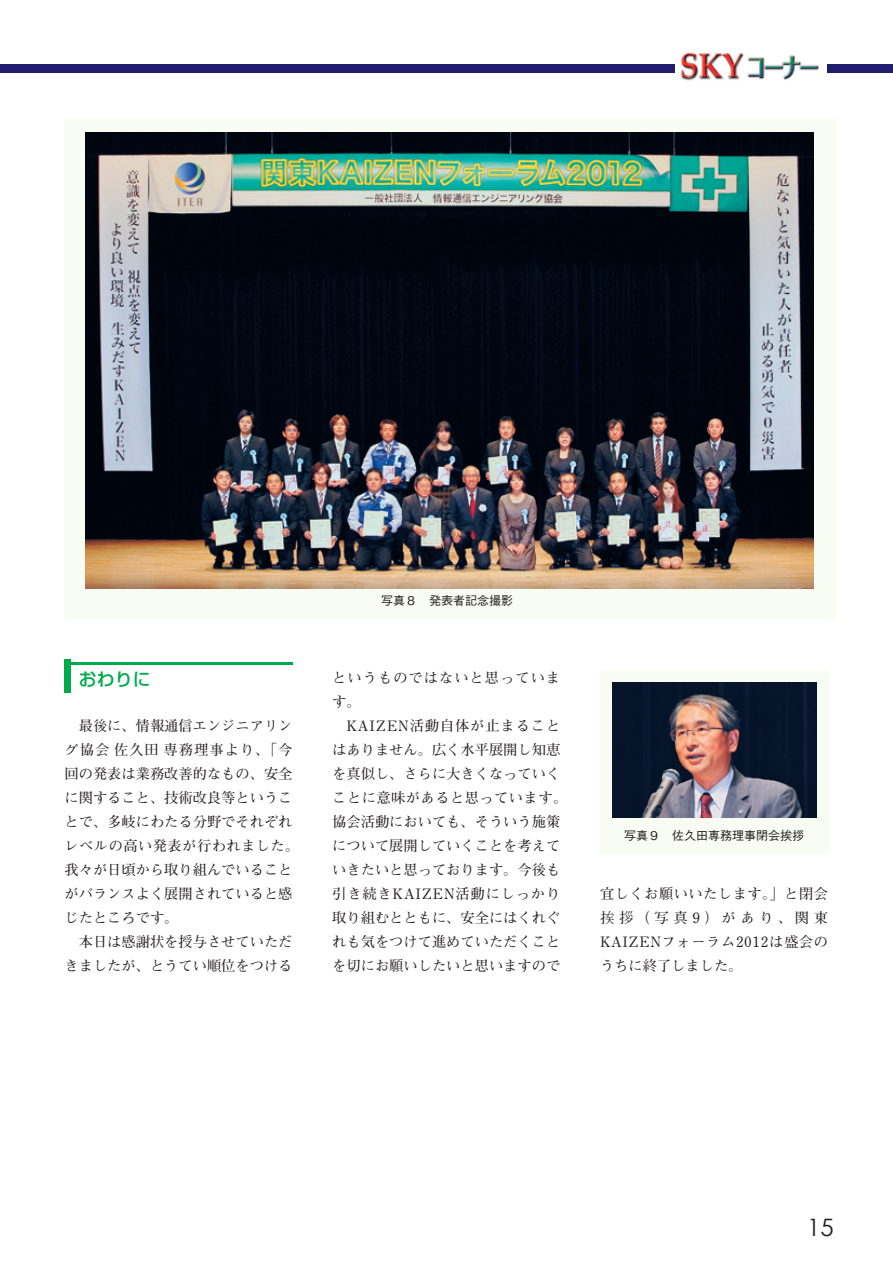
<style>
.page{position:relative;width:893px;height:1263px;background:#fff}
.page>*{position:absolute;margin:0;border:0;box-sizing:border-box;transform-origin:0 0}
.t1{font:24px "Century Gothic";color:#231f20}
.大見出し-1行{font:500 18px "Shin Go Pr 5";color:#00ab4d}
.本文{font:700 14.25px/24px "Futo Min A101 Pr 5";color:#231f20}
.本文-2{font:700 14.25px/24px "Futo Min A101 Pr 5";letter-spacing:.07em;color:#231f20}
.t2{font:500 12px "Gothic BBB Pr 5";color:#231f20}
</style>
<div class="page">
<div style="left:0;top:64px;width:893px;height:8px;background:#201c70"></div>
<img style="left:675px;top:52px;width:151px;height:29px">
<img style="left:681px;top:53px;width:61px;height:24px">
<img style="left:748px;top:56px;width:69px;height:22px">
<div style="left:64px;top:660px;width:6px;height:33px;background:#00ab4d"></div>
<hr style="left:64px;top:663px;width:228px;height:2px;background:#00ab4d">
<div style="left:64px;top:118px;width:772px;height:501px;background:#f9fcf2"></div>
<img style="left:85px;top:133px;width:728px;height:455px">
<div style="left:600px;top:670px;width:228px;height:184px;background:#f9fcf2"></div>
<img style="left:612px;top:682px;width:204px;height:136px">
<p class="大見出し-1行" style="left:79px;top:665px;width:73px">おわりに</p>
<p class="本文" style="left:64px;top:712px;width:237px;text-indent:14px">最後に、情報通信エンジニアリング協会 佐久田 専務理事より、「今回の発表は業務改善的なもの、安全に関すること、技術改良等ということで、多岐にわたる分野でそれぞれレベルの高い発表が行われました。我々が日頃から取り組んでいることがバランスよく展開されていると感じたところです。</p>
<p class="本文" style="left:64px;top:928px;width:229px;text-align:right">本日は感謝状を授与させていただきましたが、とうてい順位をつける</p>
<p class="t2" style="left:381px;top:590px;width:134px">写真８　発表者記念撮影</p>
<p class="本文-2" style="left:332px;top:664px;width:229px">というものではないと思っています。</p>
<p class="本文" style="left:332px;top:712px;width:237px;text-align:center">KAIZEN活動自体が止まること<br>はありません。広く水平展開し知恵を真似し、さらに大きくなっていくことに意味があると思っています。協会活動においても、そういう施策について展開していくことを考えていきたいと思っております。今後も引き続きKAIZEN活動にしっかり取り組むとともに、安全にはくれぐれも気をつけて進めていただくことを切にお願いしたいと思いますので</p>
<p class="t2" style="left:624px;top:826px;width:181px">写真９　佐久田専務理事閉会挨拶</p>
<p class="本文" style="left:600px;top:880px;width:230px;text-align:justify">宜しくお願いいたします。」と閉会挨拶（写真9）があり、関東KAIZENフォーラム2012は盛会のうちに終了しました。</p>
<h1 class="t1" style="left:807px;top:1210px;width:28px">15</h1>
</div>
